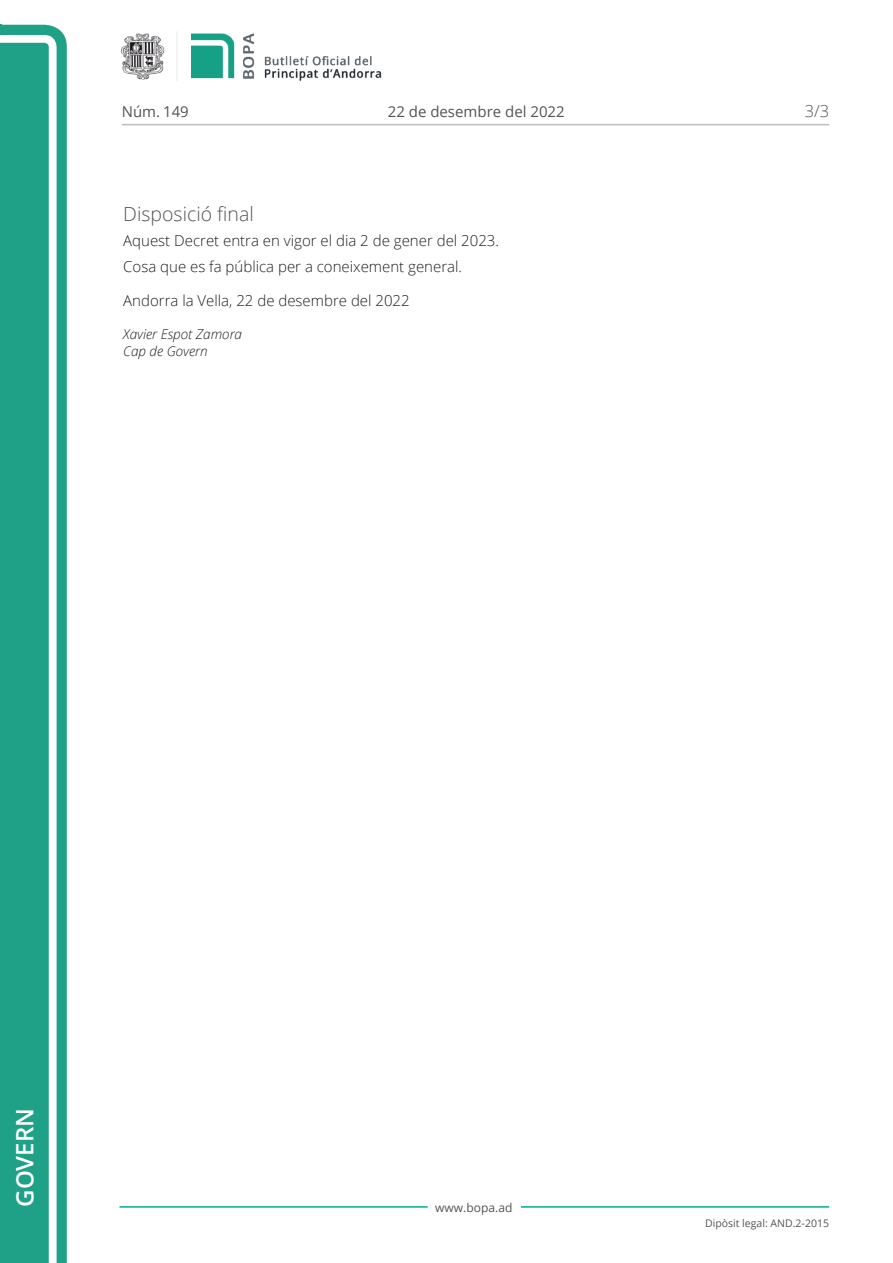
<style>
.page{position:relative;width:893px;height:1263px;background:#fff}
.page>*{position:absolute;margin:0;border:0;box-sizing:border-box;transform-origin:0 0}
.t1{font:600 24px "Open Sans";color:#fff}
.Titol_5{font:300 19.5px "Open Sans";color:#545454}
.t2{font:300 16.5px "Open Sans";color:#545454}
.Body_text{font:300 15px "Open Sans";color:#231f20}
.Data{font:300 15px "Open Sans";color:#231f20}
.t3{font:15px "Open Sans";color:#545454}
.signatura{font:italic 300 13.5px/16.5px "Open Sans";color:#231f20}
.t4{font:12px "Open Sans";color:#545454}
.t5{font:10.5px "Open Sans";color:#545454}
</style>
<div class="page">
<svg style="left:0;top:25px;width:67px;height:1238px;fill:#1ea187"></svg>
<div style="left:0;top:43px;width:49px;height:1220px;background:#1ea187"></div>
<img style="left:122px;top:32px;width:260px;height:49px">
<hr style="left:119px;top:1206px;width:309px;height:2px;background:#00ae91">
<hr style="left:521px;top:1206px;width:308px;height:2px;background:#00ae91">
<hr style="left:122px;top:124px;width:707px;height:1px;background:#bcbdc0">
<p class="t3" style="left:122px;top:102px;width:68px">Núm. 149</p>
<p class="t3" style="left:388px;top:102px;width:178px">22 de desembre del 2022</p>
<p class="Titol_5" style="left:123px;top:200px;width:132px">Disposició final</p>
<p class="Body_text" style="left:123px;top:230px;width:377px">Aquest Decret entra en vigor el dia 2 de gener del 2023.</p>
<p class="Body_text" style="left:123px;top:256px;width:340px">Cosa que es fa pública per a coneixement general.</p>
<p class="Data" style="left:123px;top:290px;width:288px">Andorra la Vella, 22 de desembre del 2022</p>
<p class="signatura" style="left:123px;top:325px;width:120px">Xavier Espot Zamora<br>Cap de Govern</p>
<p class="t2" style="left:805px;top:100px;width:26px">3/3</p>
<h1 class="t1" style="left:8px;top:1207px;width:100px;rotate:-90deg">Govern</h1>
<p class="t4" style="left:435px;top:1199px;width:79px">www.bopa.ad</p>
<p class="t5" style="left:705px;top:1216px;width:125px">Dipòsit legal: AND.2-2015</p>
</div>
